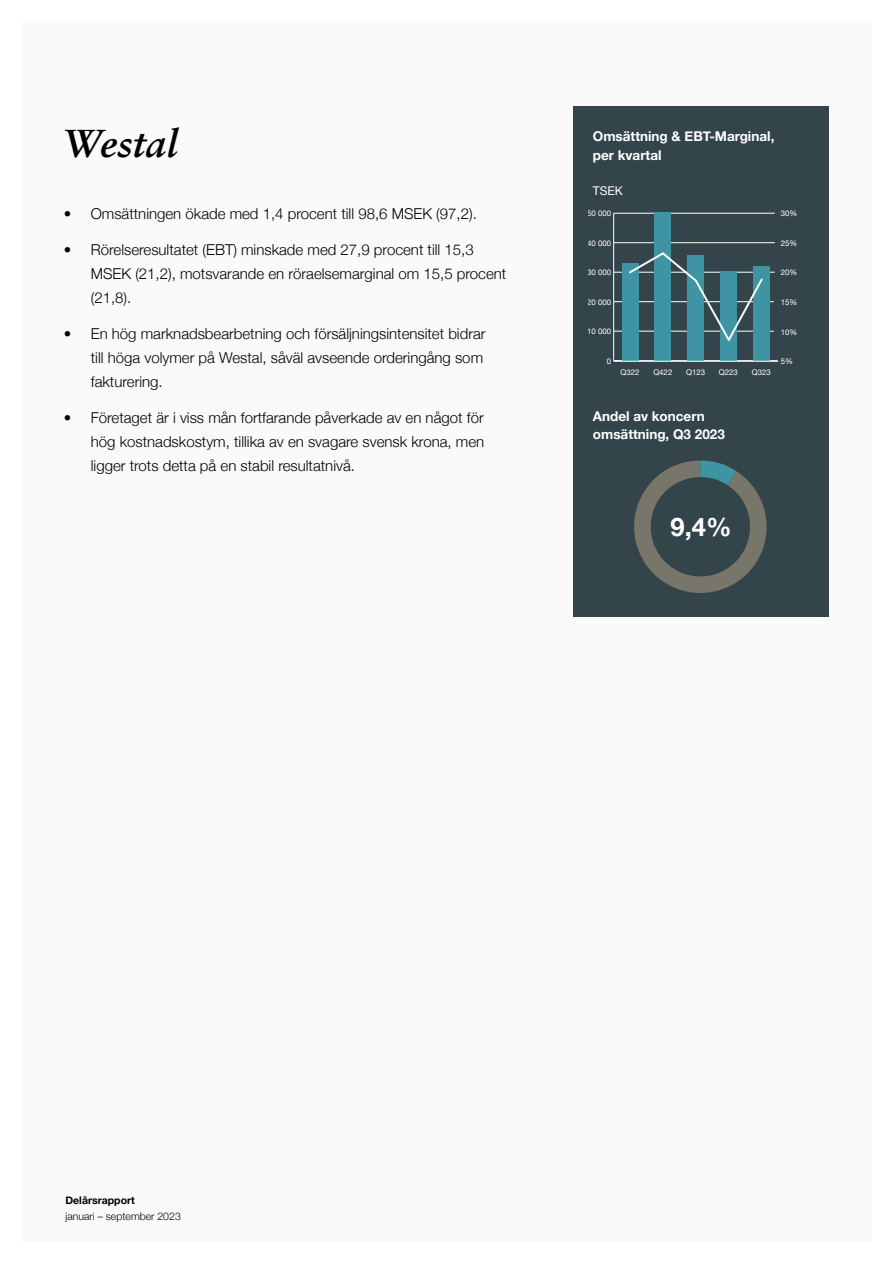
<style>
.page{position:relative;width:893px;height:1263px;background:#fff}
.page>*{position:absolute;margin:0;border:0;box-sizing:border-box;transform-origin:0 0}
.t1{font:italic 700 39px "Sabon LT Pro";color:#000}
.t2{font:700 25.5px "Helvetica Neue";color:#fff}
.t3{font:300 15px/24px "Helvetica Neue";color:#000}
.t4{font:700 13.5px/19.5px "Helvetica Neue";color:#fff}
.t5{font:12px "Helvetica Neue";color:#fff}
.t6{font:300 10.5px "Helvetica Neue";color:#000}
.t7{font:700 10.5px "Helvetica Neue";color:#000}
.t8{font:7.8px "Helvetica Neue";color:#fff}
</style>
<div class="page">
<div style="left:21px;top:21px;width:851px;height:1221px;background:#fafafa"></div>
<hr style="left:65px;top:1180px;width:765px;height:1px;background:#f9f5f3">
<div style="left:574px;top:106px;width:255px;height:511px;background:#34444b"></div>
<hr style="left:614px;top:360px;width:164px;height:1px;background:#fff">
<hr style="left:613px;top:213px;width:1px;height:148px;background:#fff">
<hr style="left:614px;top:331px;width:160px;height:1px;background:#fff">
<hr style="left:614px;top:301px;width:160px;height:1px;background:#fff">
<hr style="left:614px;top:272px;width:161px;height:1px;background:#fff">
<hr style="left:614px;top:242px;width:161px;height:1px;background:#fff">
<hr style="left:614px;top:213px;width:161px;height:1px;background:#fff">
<div style="left:622px;top:264px;width:16px;height:97px;background:#3f94a4"></div>
<div style="left:655px;top:213px;width:16px;height:148px;background:#3f94a4"></div>
<div style="left:687px;top:255px;width:17px;height:106px;background:#3f94a4"></div>
<div style="left:720px;top:271px;width:17px;height:90px;background:#3f94a4"></div>
<div style="left:753px;top:266px;width:16px;height:95px;background:#3f94a4"></div>
<hr style="left:613px;top:361px;width:165px;height:1px;background:#fff">
<svg style="left:627px;top:251px;width:136px;height:92px"></svg>
<svg style="left:634px;top:460px;width:133px;height:133px"></svg>
<h1 class="t1" style="left:64px;top:119px;width:116px">Westal</h1>
<p class="t4" style="left:593px;top:127px;width:183px">Omsättning &amp; EBT-Marginal, per kvartal</p>
<p class="t5" style="left:593px;top:182px;width:32px">TSEK</p>
<p class="t3" style="left:64px;top:201px;width:415px">• Omsättningen ökade med 1,4 procent till 98,6 MSEK (97,2).</p>
<p class="t3" style="left:91px;top:237px;width:417px;text-indent:-27px">• Rörelseresultatet (EBT) minskade med 27,9 procent till 15,3<br>MSEK (21,2), motsvarande en röraelsemarginal om 15,5 procent (21,8).</p>
<p class="t3" style="left:91px;top:321px;width:396px;text-indent:-27px">• En hög marknadsbearbetning och försäljningsintensitet bidrar till höga volymer på Westal, såväl avseende orderingång som fakturering.</p>
<p class="t3" style="left:91px;top:405px;width:395px;text-align:justify;text-indent:-27px">• Företaget är i viss mån fortfarande påverkade av en något för hög kostnadskostym, tillika av en svagare svensk krona, men ligger trots detta på en stabil resultatnivå.</p>
<p class="t8" style="left:587px;top:208px;width:26px">50 000</p>
<p class="t8" style="left:781px;top:208px;width:18px">30%</p>
<p class="t8" style="left:587px;top:237px;width:26px">40 000</p>
<p class="t8" style="left:781px;top:237px;width:18px">25%</p>
<p class="t8" style="left:587px;top:267px;width:26px">30 000</p>
<p class="t8" style="left:781px;top:267px;width:18px">20%</p>
<p class="t8" style="left:587px;top:296px;width:26px">20 000</p>
<p class="t8" style="left:781px;top:296px;width:18px">15%</p>
<p class="t8" style="left:587px;top:326px;width:26px">10 000</p>
<p class="t8" style="left:781px;top:326px;width:18px">10%</p>
<p class="t8" style="left:607px;top:355px;width:6px">0</p>
<p class="t8" style="left:781px;top:356px;width:14px">5%</p>
<p class="t8" style="left:620px;top:366px;width:21px">Q322</p>
<p class="t8" style="left:653px;top:366px;width:21px">Q422</p>
<p class="t8" style="left:686px;top:366px;width:21px">Q123</p>
<p class="t8" style="left:719px;top:366px;width:21px">Q223</p>
<p class="t8" style="left:752px;top:366px;width:21px">Q323</p>
<p class="t4" style="left:593px;top:408px;width:134px;line-height:18px">Andel av koncern omsättning, Q3 2023</p>
<h2 class="t2" style="left:671px;top:507px;width:62px">9,4%</h2>
<p class="t7" style="left:65px;top:1192px;width:71px">Delårsrapport</p>
<p class="t6" style="left:65px;top:1208px;width:117px">januari – september 2023</p>
</div>
